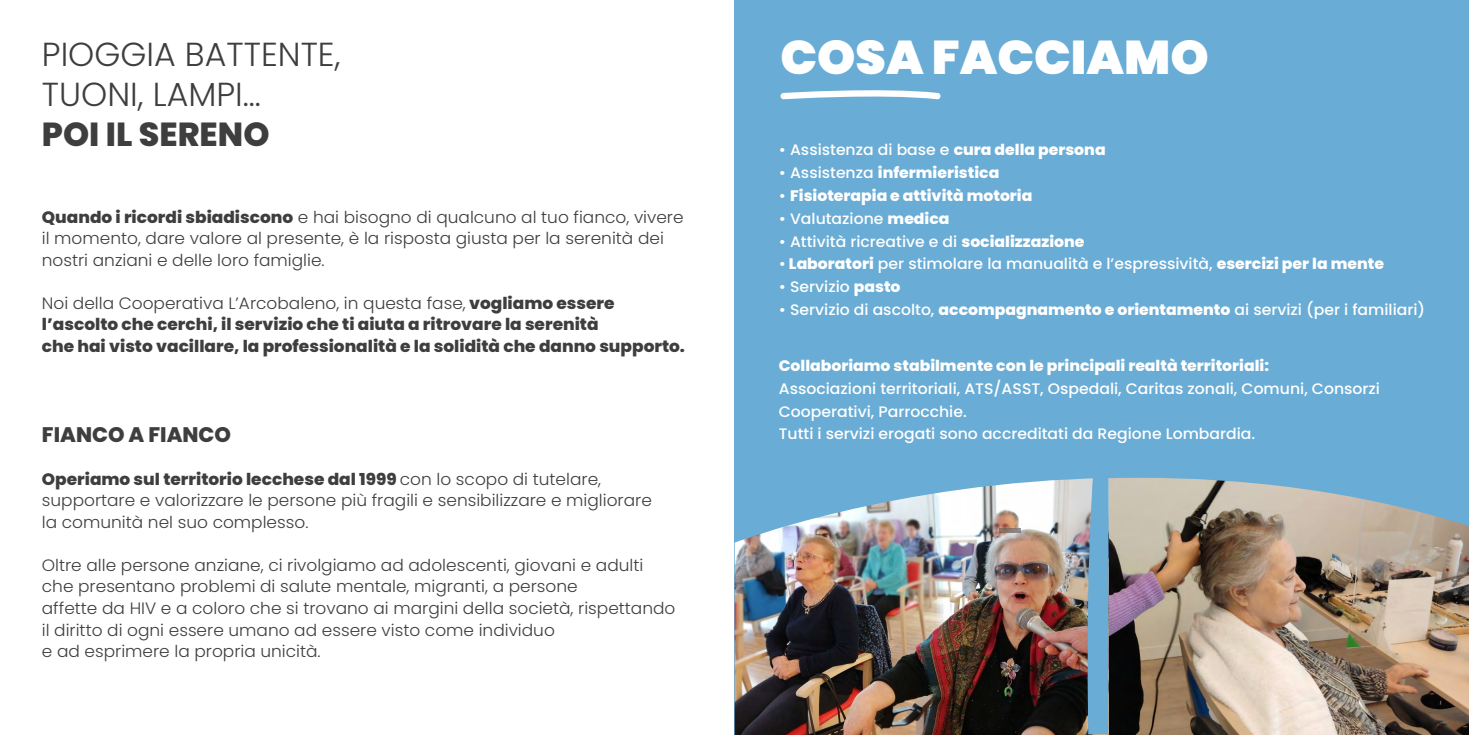
<style>
.page{position:relative;width:1469px;height:735px;background:#fff}
.page>*{position:absolute;margin:0;border:0;box-sizing:border-box;transform-origin:0 0}
.t1{font:900 47.25px "Poppins";color:#fff}
.t2{font:300 33.25px/39.9px "Poppins";color:#3e3e3f}
.t3{font:800 33.25px "Poppins";color:#3e3e3f}
.t4{font:800 21px "Poppins";color:#3e3e3f}
.t5{font:300 16.45px/21.5px "Poppins";color:#3e3e3f}
.t6{font:800 16.45px/21.5px "Poppins";color:#3e3e3f}
.t7{font:500 15.22px/22.8px "Poppins";color:#fff}
.t8{font:800 15.22px "Poppins";color:#fff}
.s1{font-weight:800}
.s2{font-weight:300}
.s3{font-weight:500}
</style>
<div class="page">
<div style="left:734px;top:0;width:734px;height:734px;background:#69acd5"></div>
<svg style="left:780px;top:90px;width:160px;height:9px"></svg>
<img style="left:1108px;top:477px;width:360px;height:257px">
<img style="left:734px;top:478px;width:350px;height:256px">
<img style="left:1084px;top:478px;width:9px;height:256px">
<svg style="left:999px;top:528px;width:21px;height:5px"></svg>
<h2 class="t2" style="left:42px;top:35px;width:300px">PIOGGIA BATTENTE,<br>TUONI, LAMPI...</h2>
<h2 class="t3" style="left:42px;top:115px;width:229px">POI IL SERENO</h2>
<p class="t5" style="left:42px;top:206px;width:643px"><span class="s1">Quando i ricordi sbiadiscono</span> e hai bisogno di qualcuno al tuo fianco, vivere il momento, dare valore al presente, è la risposta giusta per la serenità dei nostri anziani e delle loro famiglie.</p>
<p class="t6" style="left:42px;top:292px;width:644px"><span class="s2">Noi della Cooperativa L’Arcobaleno, in questa fase,</span> vogliamo essere l’ascolto che cerchi, il servizio che ti aiuta a ritrovare la serenità<br>che hai visto vacillare, la professionalità e la solidità che danno supporto.</p>
<p class="t4" style="left:42px;top:422px;width:191px">FIANCO A FIANCO</p>
<p class="t5" style="left:42px;top:468px;width:611px"><span class="s1">Operiamo sul territorio lecchese dal 1999</span> con lo scopo di tutelare, supportare e valorizzare le persone più fragili e sensibilizzare e migliorare la comunità nel suo complesso.</p>
<p class="t5" style="left:42px;top:554px;width:635px">Oltre alle persone anziane, ci rivolgiamo ad adolescenti, giovani e adulti che presentano problemi di salute mentale, migranti, a persone<br>affette da HIV e a coloro che si trovano ai margini della società, rispettando il diritto di ogni essere umano ad essere visto come individuo<br>e ad esprimere la propria unicità.</p>
<h1 class="t1" style="left:780px;top:30px;width:430px">COSA FACCIAMO</h1>
<p class="t7" style="left:778px;top:139px;width:328px">• Assistenza di base e <span class="s1">cura della persona</span></p>
<p class="t8" style="left:778px;top:164px;width:222px"><span class="s3">• Assistenza</span> infermieristica</p>
<p class="t8" style="left:778px;top:187px;width:255px"><span class="s3">•</span> Fisioterapia e attività motoria</p>
<p class="t7" style="left:778px;top:207px;width:172px">• Valutazione <span class="s1">medica</span></p>
<p class="t7" style="left:778px;top:230px;width:307px">• Attività ricreative e di <span class="s1">socializzazione</span></p>
<p class="t7" style="left:778px;top:252px;width:606px">• <span class="s1">Laboratori</span> per stimolare la manualità e l’espressività, <span class="s1">esercizi per la mente</span></p>
<p class="t7" style="left:778px;top:275px;width:123px">• Servizio <span class="s1">pasto</span></p>
<p class="t7" style="left:778px;top:298px;width:648px">• Servizio di ascolto, <span class="s1">accompagnamento e orientamento</span> ai servizi (per i familiari)</p>
<p class="t8" style="left:778px;top:356px;width:492px">Collaboriamo stabilmente con le principali realtà territoriali:</p>
<p class="t7" style="left:778px;top:377px;width:603px">Associazioni territoriali, ATS/ASST, Ospedali, Caritas zonali, Comuni, Consorzi<br>Cooperativi, Parrocchie.<br>Tutti i servizi erogati sono accreditati da Regione Lombardia.</p>
</div>
